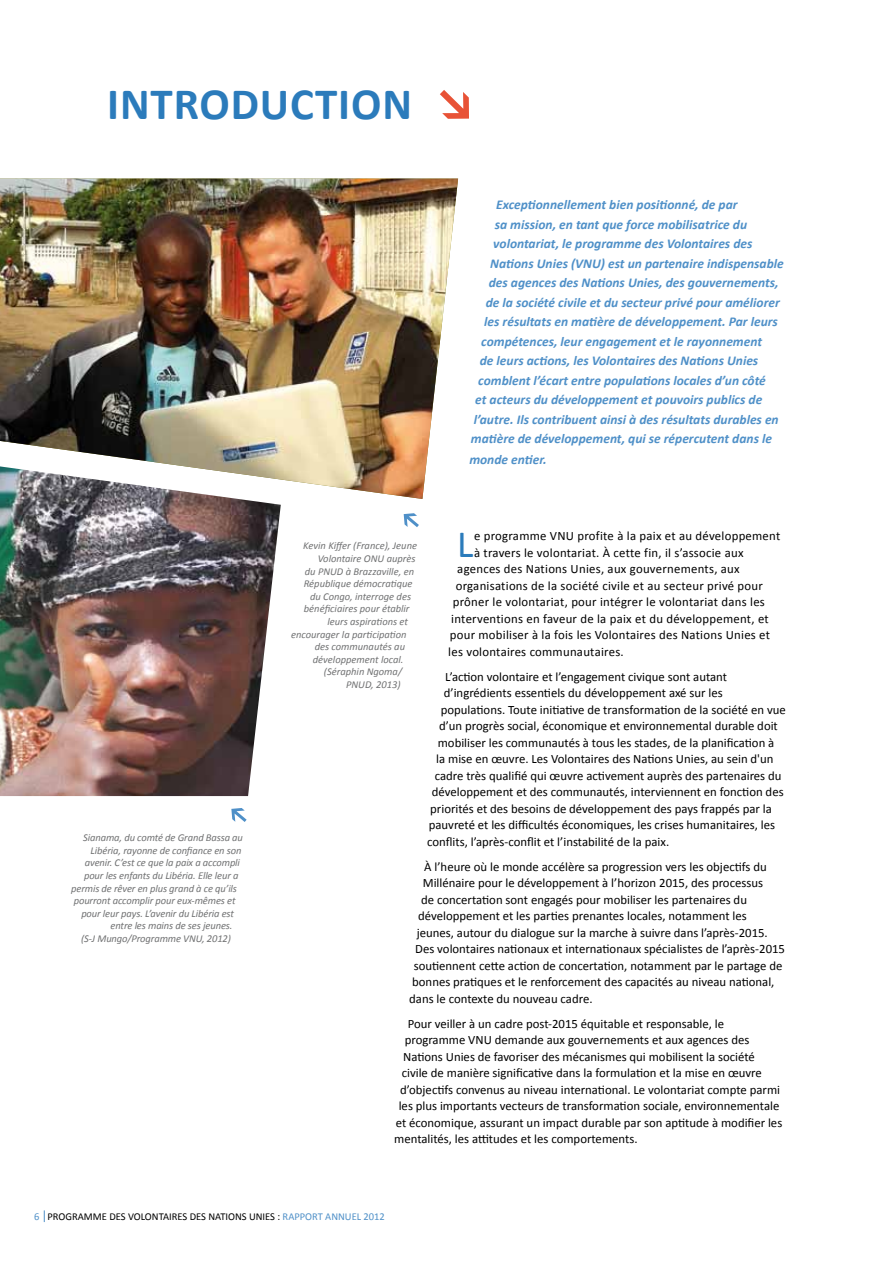
<style>
.page{position:relative;width:893px;height:1263px;background:#fff}
.page>*{position:absolute;margin:0;border:0;box-sizing:border-box;transform-origin:0 0}
.t1{font:700 45px "Calibri";letter-spacing:.02em;color:#2b7bbb}
.t2{font:38.7px "Calibri";color:#2b7bbb}
.t3{font:italic 700 13.5px "Calibri";color:#4f90c8}
.t4{font:12.75px "Calibri";color:#000}
.t5{font:12.75px "Calibri";letter-spacing:.02em;color:#000}
.t6{font:italic 10.5px "Calibri";letter-spacing:-.01em;color:#707172}
.t7{font:10.5px "Calibri";color:#000}
.s1{color:#4f90c8}
</style>
<div class="page">
<img style="left:0;top:179px;width:458px;height:320px">
<img style="left:0;top:466px;width:281px;height:330px">
<svg style="left:440px;top:90px;width:29px;height:29px"></svg>
<svg style="left:404px;top:513px;width:15px;height:14px"></svg>
<svg style="left:231px;top:808px;width:16px;height:14px"></svg>
<svg style="left:44px;top:1210px;width:1px;height:12px"></svg>
<h1 class="t1" style="left:107px;top:76px;width:306px">INTRODUCTION</h1>
<p class="t3" style="left:496px;top:196px;width:243px">Exceptionnellement bien positionné, de par</p>
<p class="t3" style="left:495px;top:216px;width:254px">sa mission, en tant que force mobilisatrice du</p>
<p class="t3" style="left:493px;top:235px;width:261px">volontariat, le programme des Volontaires des</p>
<p class="t3" style="left:490px;top:255px;width:295px">Nations Unies (VNU) est un partenaire indispensable</p>
<p class="t3" style="left:489px;top:274px;width:291px">des agences des Nations Unies, des gouvernements,</p>
<p class="t3" style="left:486px;top:294px;width:295px">de la société civile et du secteur privé pour améliorer</p>
<p class="t3" style="left:484px;top:313px;width:295px">les résultats en matière de développement. Par leurs</p>
<p class="t3" style="left:481px;top:333px;width:282px">compétences, leur engagement et le rayonnement</p>
<p class="t3" style="left:480px;top:352px;width:280px">de leurs actions, les Volontaires des Nations Unies</p>
<p class="t3" style="left:478px;top:372px;width:289px">comblent l’écart entre populations locales d’un côté</p>
<p class="t3" style="left:475px;top:391px;width:288px">et acteurs du développement et pouvoirs publics de</p>
<p class="t3" style="left:474px;top:411px;width:306px">l’autre. Ils contribuent ainsi à des résultats durables en</p>
<p class="t3" style="left:471px;top:430px;width:303px">matière de développement, qui se répercutent dans le</p>
<p class="t3" style="left:469px;top:451px;width:79px">monde entier.</p>
<p class="t6" style="left:83px;top:831px;width:161px">Sianama, du comté de Grand Bassa au</p>
<p class="t6" style="left:91px;top:844px;width:152px">Libéria, rayonne de confiance en son</p>
<p class="t6" style="left:85px;top:856px;width:157px">avenir. C’est ce que la paix a accompli</p>
<p class="t6" style="left:84px;top:869px;width:156px">pour les enfants du Libéria. Elle leur a</p>
<p class="t6" style="left:71px;top:881px;width:167px">permis de rêver en plus grand à ce qu’ils</p>
<p class="t6" style="left:74px;top:894px;width:163px">pourront accomplir pour eux-mêmes et</p>
<p class="t6" style="left:81px;top:907px;width:154px">pour leur pays. L’avenir du Libéria est</p>
<p class="t6" style="left:110px;top:919px;width:124px">entre les mains de ses jeunes.</p>
<p class="t6" style="left:81px;top:932px;width:151px">(S-J Mungo/Programme VNU, 2012)</p>
<h2 class="t2" style="left:457px;top:520px;width:18px">L</h2>
<p class="t5" style="left:474px;top:528px;width:308px">e programme VNU profite à la paix et au développement</p>
<p class="t6" style="left:303px;top:539px;width:115px">Kevin Kiffer (France), Jeune</p>
<p class="t6" style="left:318px;top:552px;width:99px">Volontaire ONU auprès</p>
<p class="t6" style="left:305px;top:564px;width:111px">du PNUD à Brazzaville, en</p>
<p class="t6" style="left:304px;top:577px;width:110px">République démocratique</p>
<p class="t6" style="left:310px;top:590px;width:103px">du Congo, interroge des</p>
<p class="t6" style="left:304px;top:602px;width:107px">bénéficiaires pour établir</p>
<p class="t6" style="left:327px;top:615px;width:82px">leurs aspirations et</p>
<p class="t6" style="left:291px;top:627px;width:117px">encourager la participation</p>
<p class="t6" style="left:315px;top:640px;width:92px">des communautés au</p>
<p class="t6" style="left:313px;top:653px;width:92px">développement local.</p>
<p class="t6" style="left:324px;top:665px;width:80px">(Séraphin Ngoma/</p>
<p class="t6" style="left:346px;top:678px;width:56px">PNUD, 2013)</p>
<p class="t5" style="left:474px;top:545px;width:271px">à travers le volontariat. À cette fin, il s’associe aux</p>
<p class="t5" style="left:457px;top:561px;width:284px">agences des Nations Unies, aux gouvernements, aux</p>
<p class="t5" style="left:456px;top:578px;width:309px">organisations de la société civile et au secteur privé pour</p>
<p class="t5" style="left:453px;top:594px;width:314px">prôner le volontariat, pour intégrer le volontariat dans les</p>
<p class="t5" style="left:451px;top:611px;width:319px">interventions en faveur de la paix et du développement, et</p>
<p class="t5" style="left:450px;top:627px;width:322px">pour mobiliser à la fois les Volontaires des Nations Unies et</p>
<p class="t5" style="left:448px;top:644px;width:177px">les volontaires communautaires.</p>
<p class="t4" style="left:445px;top:669px;width:283px">L’action volontaire et l’engagement civique sont autant</p>
<p class="t4" style="left:444px;top:685px;width:280px">d’ingrédients essentiels du développement axé sur les</p>
<p class="t4" style="left:441px;top:702px;width:346px">populations. Toute initiative de transformation de la société en vue</p>
<p class="t4" style="left:439px;top:718px;width:340px">d’un progrès social, économique et environnemental durable doit</p>
<p class="t4" style="left:438px;top:735px;width:338px">mobiliser les communautés à tous les stades, de la planification à</p>
<p class="t4" style="left:436px;top:751px;width:339px">la mise en œuvre. Les Volontaires des Nations Unies, au sein d'un</p>
<p class="t4" style="left:435px;top:768px;width:348px">cadre très qualifié qui œuvre activement auprès des partenaires du</p>
<p class="t4" style="left:432px;top:784px;width:353px">développement et des communautés, interviennent en fonction des</p>
<p class="t4" style="left:430px;top:801px;width:343px">priorités et des besoins de développement des pays frappés par la</p>
<p class="t4" style="left:429px;top:817px;width:348px">pauvreté et les difficultés économiques, les crises humanitaires, les</p>
<p class="t4" style="left:427px;top:834px;width:243px">conflits, l’après-conflit et l’instabilité de la paix.</p>
<p class="t4" style="left:424px;top:859px;width:344px">À l’heure où le monde accélère sa progression vers les objectifs du</p>
<p class="t4" style="left:423px;top:875px;width:342px">Millénaire pour le développement à l’horizon 2015, des processus</p>
<p class="t4" style="left:421px;top:892px;width:327px">de concertation sont engagés pour mobiliser les partenaires du</p>
<p class="t4" style="left:418px;top:908px;width:330px">développement et les parties prenantes locales, notamment les</p>
<p class="t4" style="left:417px;top:925px;width:353px">jeunes, autour du dialogue sur la marche à suivre dans l’après-2015.</p>
<p class="t4" style="left:415px;top:941px;width:371px">Des volontaires nationaux et internationaux spécialistes de l’après-2015</p>
<p class="t4" style="left:414px;top:958px;width:370px">soutiennent cette action de concertation, notamment par le partage de</p>
<p class="t4" style="left:412px;top:974px;width:364px">bonnes pratiques et le renforcement des capacités au niveau national,</p>
<p class="t4" style="left:409px;top:991px;width:185px">dans le contexte du nouveau cadre.</p>
<p class="t4" style="left:408px;top:1016px;width:318px">Pour veiller à un cadre post-2015 équitable et responsable, le</p>
<p class="t4" style="left:405px;top:1032px;width:346px">programme VNU demande aux gouvernements et aux agences des</p>
<p class="t4" style="left:403px;top:1049px;width:353px">Nations Unies de favoriser des mécanismes qui mobilisent la société</p>
<p class="t4" style="left:402px;top:1065px;width:362px">civile de manière significative dans la formulation et la mise en œuvre</p>
<p class="t4" style="left:400px;top:1082px;width:381px">d’objectifs convenus au niveau international. Le volontariat compte parmi</p>
<p class="t4" style="left:399px;top:1098px;width:382px">les plus importants vecteurs de transformation sociale, environnementale</p>
<p class="t4" style="left:396px;top:1115px;width:388px">et économique, assurant un impact durable par son aptitude à modifier les</p>
<p class="t4" style="left:394px;top:1131px;width:245px">mentalités, les attitudes et les comportements.</p>
<p class="t7" style="left:34px;top:1210px;width:352px"><span class="s1">6</span> PROGRAMME DES VOLONTAIRES DES NATIONS UNIES : <span class="s1">RAPPORT ANNUEL 2012</span></p>
</div>
